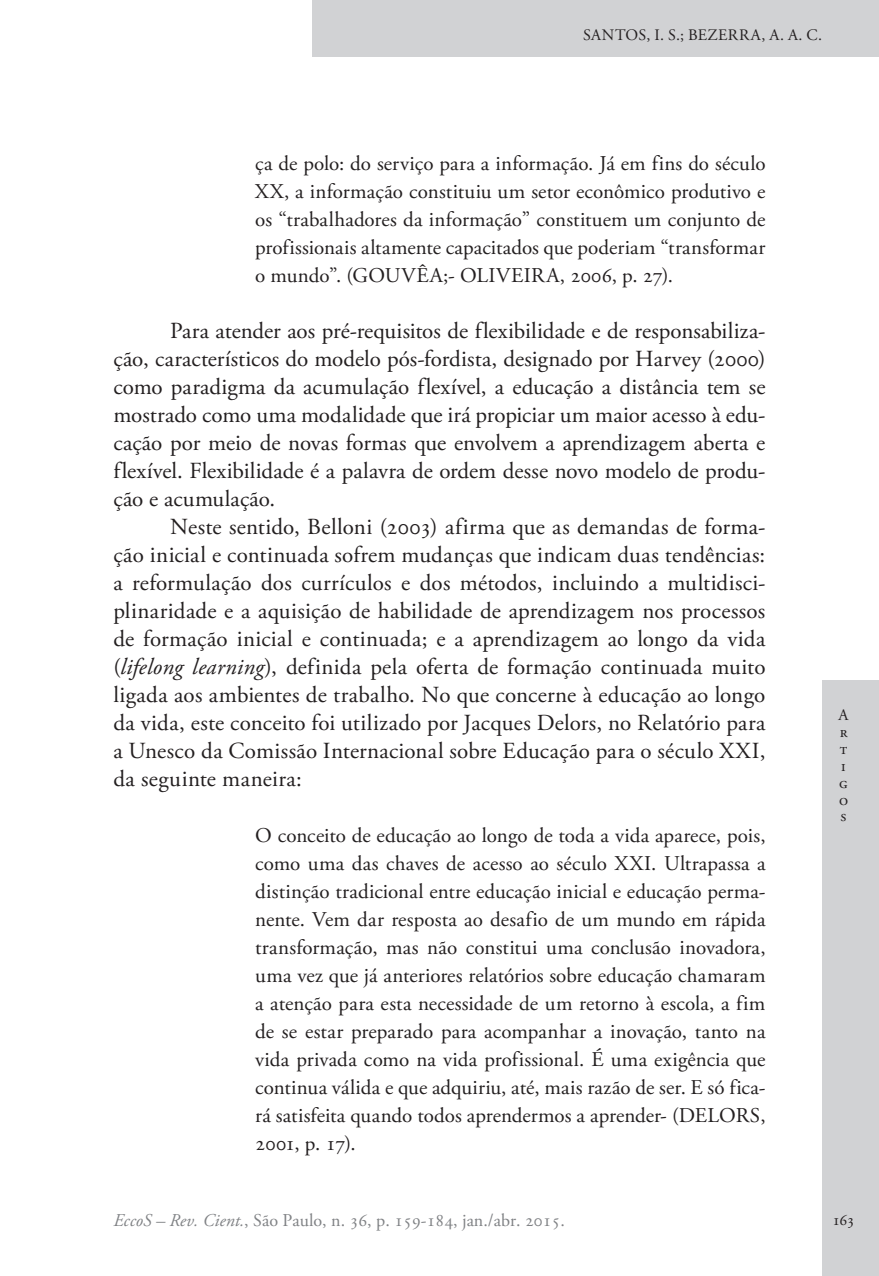
<style>
.page{position:relative;width:879px;height:1276px;background:#fff}
.page>*{position:absolute;margin:0;border:0;box-sizing:border-box;transform-origin:0 0}
.Ec_Normal{font:23px/28px "Adobe Garamond Pro";letter-spacing:.005em;color:#231f20;text-align:justify}
.Ec_Normal_-_citação{font:21px/28px "Adobe Garamond Pro";letter-spacing:.005em;color:#231f20;text-align:justify}
.t1{font:18px "Adobe Garamond Pro";color:#808285}
.t2{font:16px/16.8px "Adobe Garamond Pro";letter-spacing:.02em;color:#231f20}
.s1{font-style:italic}
</style>
<div class="page">
<div style="left:312px;top:0;width:567px;height:57px;background:#d1d2d4"></div>
<div style="left:822px;top:680px;width:57px;height:596px;background:#d1d2d4"></div>
<p class="t2" style="left:583px;top:27px;width:241px">SANTOS, I. S.; BEZERRA, A. A. C.</p>
<p class="Ec_Normal_-_citação" style="left:255px;top:150px;width:512px">ça de polo: do serviço para a informação. Já em fins do século XX, a informação constituiu um setor econômico produtivo e os “trabalhadores da informação” constituem um conjunto de profissionais altamente capacitados que poderiam “transformar o mundo”. (GOUVÊA;- OLIVEIRA, 2006, p. 27).</p>
<p class="Ec_Normal" style="left:113px;top:318px;width:653px;text-indent:57px">Para atender aos pré-requisitos de flexibilidade e de responsabiliza&shy;ção, característicos do modelo pós-fordista, designado por Harvey (2000) como paradigma da acumulação flexível, a educação a distância tem se mostrado como uma modalidade que irá propiciar um maior acesso à edu&shy;cação por meio de novas formas que envolvem a aprendizagem aberta e flexível. Flexibilidade é a palavra de ordem desse novo modelo de produ&shy;ção e acumulação.</p>
<p class="Ec_Normal" style="left:113px;top:514px;width:654px;text-indent:57px">Neste sentido, Belloni (2003) afirma que as demandas de forma&shy;ção inicial e continuada sofrem mudanças que indicam duas tendências: a reformulação dos currículos e dos métodos, incluindo a multidisci&shy;plinaridade e a aquisição de habilidade de aprendizagem nos processos de formação inicial e continuada; e a aprendizagem ao longo da vida (<span class="s1">lifelong learning</span>), definida pela oferta de formação continuada muito ligada aos ambientes de trabalho. No que concerne à educação ao longo da vida, este conceito foi utilizado por Jacques Delors, no Relatório para a Unesco da Comissão Internacional sobre Educação para o século XXI, da seguinte maneira:</p>
<p class="Ec_Normal_-_citação" style="left:255px;top:822px;width:512px">O conceito de educação ao longo de toda a vida aparece, pois, como uma das chaves de acesso ao século XXI. Ultrapassa a distinção tradicional entre educação inicial e educação perma&shy;nente. Vem dar resposta ao desafio de um mundo em rápida transformação, mas não constitui uma conclusão inovadora, uma vez que já anteriores relatórios sobre educação chamaram a atenção para esta necessidade de um retorno à escola, a fim de se estar preparado para acompanhar a inovação, tanto na vida privada como na vida profissional. É uma exigência que continua válida e que adquiriu, até, mais razão de ser. E só fica&shy;rá satisfeita quando todos aprendermos a aprender- (DELORS, 2001, p. 17).</p>
<p class="t2" style="left:838px;top:707px;width:11px">A r t i g o s</p>
<p class="t1" style="left:113px;top:1209px;width:453px"><span class="s1">EccoS – Rev. Cient.</span>, São Paulo, n. 36, p. 159-184, jan./abr. 2015.</p>
<p class="t2" style="left:832px;top:1212px;width:24px">163</p>
</div>
